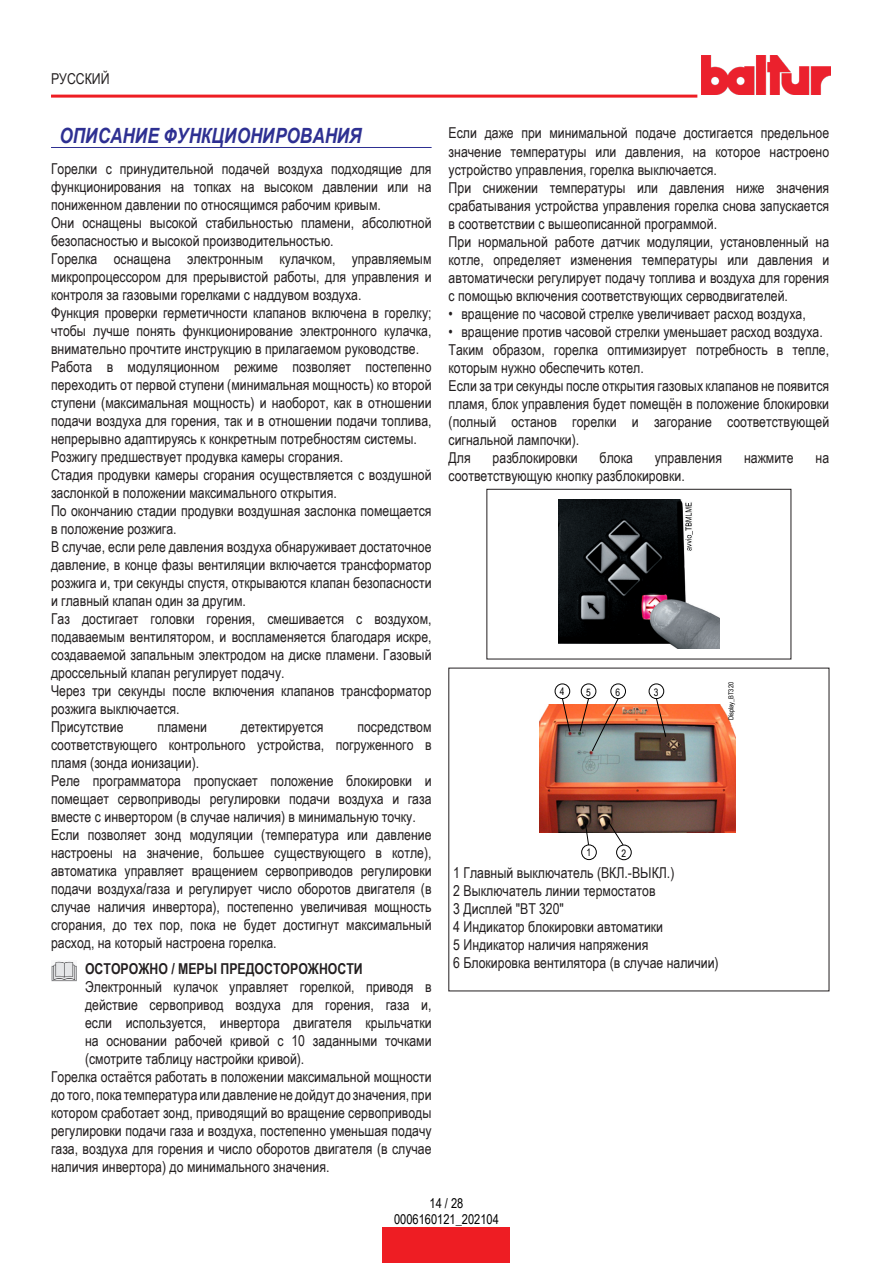
<style>
.page{position:relative;width:893px;height:1263px;background:#fff}
.page>*{position:absolute;margin:0;border:0;box-sizing:border-box;transform-origin:0 0}
.Capitolo{font:italic 700 21px "Arial Narrow";color:#2e3092}
.Testo{font:15px/18px "Arial Narrow";color:#231f20;text-align:justify}
.Blocco_avvertenze{font:15px/18px "Arial Narrow";color:#231f20;text-align:justify}
.Titoletto{font:700 15px "Arial Narrow";color:#231f20}
.t1{font:13.5px/16.2px "Arial Narrow";color:#000;text-align:center}
.t2{font:10.35px "Arial Narrow";color:#000}
.t3{font:6.9px "Arial Narrow";color:#000}
</style>
<div class="page">
<hr style="left:51px;top:147px;width:381px;height:1px;background:#2e3092">
<img style="left:51px;top:961px;width:25px;height:20px">
<div style="left:487px;top:489px;width:304px;height:170px;border:1px solid #231f20"></div>
<img style="left:558px;top:499px;width:161px;height:150px">
<img style="left:540px;top:705px;width:195px;height:127px">
<svg style="left:562px;top:698px;width:8px;height:34px"></svg>
<svg style="left:580px;top:698px;width:38px;height:53px;background:#b48e7c"></svg>
<svg style="left:656px;top:698px;width:10px;height:39px"></svg>
<svg style="left:585px;top:823px;width:4px;height:22px"></svg>
<svg style="left:607px;top:820px;width:16px;height:25px"></svg>
<div style="left:555px;top:684px;width:15px;height:15px;border:1px solid #000;border-radius:50%"></div>
<div style="left:581px;top:684px;width:15px;height:15px;border:1px solid #000;border-radius:50%"></div>
<div style="left:611px;top:684px;width:15px;height:15px;border:1px solid #000;border-radius:50%"></div>
<div style="left:649px;top:684px;width:15px;height:15px;border:1px solid #000;border-radius:50%"></div>
<div style="left:616px;top:845px;width:15px;height:15px;border:1px solid #000;border-radius:50%"></div>
<div style="left:582px;top:845px;width:14px;height:15px;border:1px solid #000;border-radius:50%"></div>
<hr style="left:51px;top:95px;width:646px;height:3px;background:#ee1d23">
<img style="left:701px;top:56px;width:129px;height:39px">
<div style="left:383px;top:1227px;width:127px;height:35px;background:#ee1d23"></div>
<p class="Testo" style="left:51px;top:70px;width:60px">РУССКИЙ</p>
<p class="Capitolo" style="left:60px;top:120px;width:304px">ОПИСАНИЕ ФУНКЦИОНИРОВАНИЯ</p>
<p class="Testo" style="left:51px;top:159px;width:382px">Горелки с принудительной подачей воздуха подходящие для функционирования на топках на высоком давлении или на пониженном давлении по относящимся рабочим кривым.</p>
<p class="Testo" style="left:51px;top:213px;width:382px">Они оснащены высокой стабильностью пламени, абсолютной безопасностью и высокой производительностью.</p>
<p class="Testo" style="left:51px;top:249px;width:382px">Горелка оснащена электронным кулачком, управляемым микропроцессором для прерывистой работы, для управления и контроля за газовыми горелками с наддувом воздуха.</p>
<p class="Testo" style="left:51px;top:303px;width:382px">Функция проверки герметичности клапанов включена в горелку; чтобы лучше понять функционирование электронного кулачка, внимательно прочтите инструкцию в прилагаемом руководстве.</p>
<p class="Testo" style="left:51px;top:357px;width:382px">Работа в модуляционном режиме позволяет постепенно переходить от первой ступени (минимальная мощность) ко второй ступени (максимальная мощность) и наоборот, как в отношении подачи воздуха для горения, так и в отношении подачи топлива, непрерывно адаптируясь к конкретным потребностям системы.</p>
<p class="Testo" style="left:51px;top:447px;width:294px">Розжигу предшествует продувка камеры сгорания.</p>
<p class="Testo" style="left:51px;top:465px;width:382px">Стадия продувки камеры сгорания осуществляется с воздушной заслонкой в положении максимального открытия.</p>
<p class="Testo" style="left:51px;top:501px;width:382px">По окончанию стадии продувки воздушная заслонка помещается в положение розжига.</p>
<p class="Testo" style="left:51px;top:537px;width:382px">В случае, если реле давления воздуха обнаруживает достаточное давление, в конце фазы вентиляции включается трансформатор розжига и, три секунды спустя, открываются клапан безопасности и главный клапан один за другим.</p>
<p class="Testo" style="left:51px;top:609px;width:382px">Газ достигает головки горения, смешивается с воздухом, подаваемым вентилятором, и воспламеняется благодаря искре, создаваемой запальным электродом на диске пламени. Газовый дроссельный клапан регулирует подачу.</p>
<p class="Testo" style="left:51px;top:681px;width:382px">Через три секунды после включения клапанов трансформатор розжига выключается.</p>
<p class="Testo" style="left:51px;top:717px;width:74px">Присутствие</p>
<p class="Testo" style="left:157px;top:717px;width:51px">пламени</p>
<p class="Testo" style="left:241px;top:717px;width:84px">детектируется</p>
<p class="Testo" style="left:51px;top:717px;width:382px;text-indent:306px">посредством соответствующего контрольного устройства, погруженного в пламя (зонда ионизации).</p>
<p class="Testo" style="left:51px;top:771px;width:382px">Реле программатора пропускает положение блокировки и помещает сервоприводы регулировки подачи воздуха и газа вместе с инвертором (в случае наличия) в минимальную точку.</p>
<p class="Testo" style="left:51px;top:825px;width:382px">Если позволяет зонд модуляции (температура или давление настроены на значение, большее существующего в котле), автоматика управляет вращением сервоприводов регулировки подачи воздуха/газа и регулирует число оборотов двигателя (в случае наличия инвертора), постепенно увеличивая мощность сгорания, до тех пор, пока не будет достигнут максимальный расход, на который настроена горелка.</p>
<p class="Titoletto" style="left:85px;top:958px;width:279px">ОСТОРОЖНО / МЕРЫ ПРЕДОСТОРОЖНОСТИ</p>
<p class="Blocco_avvertenze" style="left:85px;top:977px;width:348px">Электронный кулачок управляет горелкой, приводя в действие сервопривод воздуха для горения, газа и, если используется, инвертора двигателя крыльчатки на основании рабочей кривой с 10 заданными точками (смотрите таблицу настройки кривой).</p>
<p class="Testo" style="left:51px;top:1067px;width:382px">Горелка остаётся работать в положении максимальной мощности до того, пока температура или давление не дойдут до значения, при котором сработает зонд, приводящий во вращение сервоприводы регулировки подачи газа и воздуха, постепенно уменьшая подачу газа, воздуха для горения и число оборотов двигателя (в случае наличия инвертора) до минимального значения.</p>
<p class="Testo" style="left:449px;top:124px;width:382px">Если даже при минимальной подаче достигается предельное значение температуры или давления, на которое настроено устройство управления, горелка выключается.</p>
<p class="Testo" style="left:449px;top:178px;width:382px">При снижении температуры или давления ниже значения срабатывания устройства управления горелка снова запускается в соответствии с вышеописанной программой.</p>
<p class="Testo" style="left:449px;top:232px;width:382px">При нормальной работе датчик модуляции, установленный на котле, определяет изменения температуры или давления и автоматически регулирует подачу топлива и воздуха для горения с помощью включения соответствующих серводвигателей.</p>
<p class="Testo" style="left:449px;top:304px;width:359px">• вращение по часовой стрелке увеличивает расход воздуха,</p>
<p class="Testo" style="left:449px;top:322px;width:376px">• вращение против часовой стрелки уменьшает расход воздуха.</p>
<p class="Testo" style="left:449px;top:340px;width:382px">Таким образом, горелка оптимизирует потребность в тепле, которым нужно обеспечить котел.</p>
<p class="Testo" style="left:449px;top:376px;width:382px">Если за три секунды после открытия газовых клапанов не появится пламя, блок управления будет помещён в положение блокировки (полный останов горелки и загорание соответствующей сигнальной лампочки).</p>
<p class="Testo" style="left:449px;top:448px;width:24px">Для</p>
<p class="Testo" style="left:493px;top:448px;width:87px">разблокировки</p>
<p class="Testo" style="left:600px;top:448px;width:35px">блока</p>
<p class="Testo" style="left:655px;top:448px;width:69px">управления</p>
<p class="Testo" style="left:744px;top:448px;width:51px">нажмите</p>
<p class="Testo" style="left:816px;top:448px;width:15px">на</p>
<p class="Testo" style="left:449px;top:466px;width:238px">соответствующую кнопку разблокировки.</p>
<p class="t2" style="left:560px;top:684px;width:6px">4</p>
<p class="t2" style="left:586px;top:684px;width:6px">5</p>
<p class="t2" style="left:616px;top:684px;width:6px">6</p>
<p class="t2" style="left:654px;top:684px;width:6px">3</p>
<p class="t3" style="left:726px;top:720px;width:40px;rotate:-90deg">Display_BT320</p>
<p class="t2" style="left:586px;top:845px;width:6px">1</p>
<p class="t2" style="left:622px;top:845px;width:6px">2</p>
<p class="Testo" style="left:453px;top:863px;width:223px">1 Главный выключатель (ВКЛ.-ВЫКЛ.)</p>
<p class="Testo" style="left:453px;top:881px;width:204px">2 Выключатель линии термостатов</p>
<p class="Testo" style="left:453px;top:899px;width:112px">3 Дисплей "BT 320"</p>
<p class="Testo" style="left:453px;top:917px;width:211px">4 Индикатор блокировки автоматики</p>
<p class="Testo" style="left:453px;top:935px;width:197px">5 Индикатор наличия напряжения</p>
<p class="Testo" style="left:453px;top:953px;width:267px">6 Блокировка вентилятора (в случае наличии)</p>
<p class="t1" style="left:394px;top:1194px;width:106px">14 / 28<br>0006160121_202104</p>
</div>
